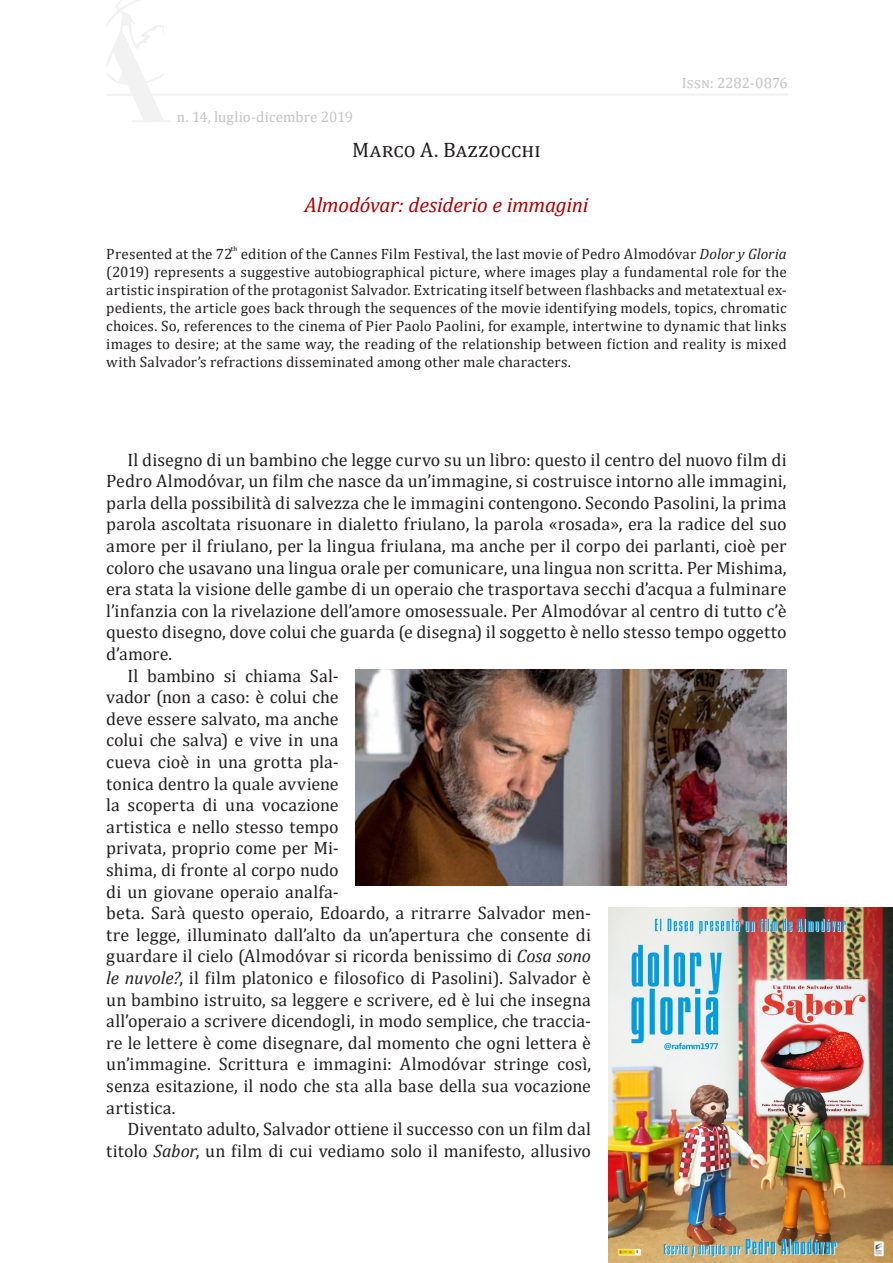
<style>
.page{position:relative;width:893px;height:1263px;background:#fff}
.page>*{position:absolute;margin:0;border:0;box-sizing:border-box;transform-origin:0 0}
.Titolo_capitolo{font:italic 21px "Cambria";letter-spacing:-.01em;color:#ad0101}
.Autore_Saggio{font:21px "Cambria";letter-spacing:.085em;color:#231f20}
.Corpo{font:18px/21.6px "Cambria";letter-spacing:.005em;color:#231f20;text-align:justify}
.Abstract{font:15px/18px "Cambria";letter-spacing:.015em;color:#231f20;text-align:justify}
.Numero_pagina{font:15px "Cambria";color:#c4c4c4}
.s1{font-style:italic}
</style>
<div class="page">
<svg style="left:107px;top:0;width:64px;height:122px"></svg>
<hr style="left:131px;top:93px;width:657px;height:3px;background:#f2f3f3">
<img style="left:356px;top:670px;width:431px;height:215px">
<img style="left:608px;top:907px;width:285px;height:356px">
<p class="Numero_pagina" style="left:177px;top:108px;width:178px">n. 14, luglio-dicembre 2019</p>
<p class="Autore_Saggio" style="left:352px;top:137px;width:190px">Marco A. Bazzocchi</p>
<p class="Numero_pagina" style="left:682px;top:74px;width:108px">Issn: 2282-0876</p>
<p class="Titolo_capitolo" style="left:304px;top:190px;width:286px">Almodóvar: desiderio e immagini</p>
<p class="Abstract" style="left:106px;top:245px;width:682px">Presented at the 72 ͭͪedition of the Cannes Film Festival, the last movie of Pedro Almodóvar <span class="s1">Dolor y Gloria </span>(2019) represents a suggestive autobiographical picture, where images play a fundamental role for the artistic inspiration of the protagonist Salvador. Extricating itself between flashbacks and metatextual ex&shy;pedients, the article goes back through the sequences of the movie identifying models, topics, chromatic choices. So, references to the cinema of Pier Paolo Paolini, for example, intertwine to dynamic that links images to desire; at the same way, the reading of the relationship between fiction and reality is mixed with Salvador’s refractions disseminated among other male characters.</p>
<p class="Corpo" style="left:106px;top:449px;width:682px;text-indent:21px">Il disegno di un bambino che legge curvo su un libro: questo il centro del nuovo film di Pedro Almodóvar, un film che nasce da un’immagine, si costruisce intorno alle immagini, parla della possibilità di salvezza che le immagini contengono. Secondo Pasolini, la prima parola ascoltata risuonare in dialetto friulano, la parola «rosada», era la radice del suo amore per il friulano, per la lingua friulana, ma anche per il corpo dei parlanti, cioè per coloro che usavano una lingua orale per comunicare, una lingua non scritta. Per Mishima, era stata la visione delle gambe di un operaio che trasportava secchi d’acqua a fulminare l’infanzia con la rivelazione dell’amore omosessuale. Per Almodóvar al centro di tutto c’è questo disegno, dove colui che guarda (e disegna) il soggetto è nello stesso tempo oggetto d’amore.</p>
<p class="Corpo" style="left:106px;top:665px;width:486px;text-align:left;text-indent:21px">Il bambino si chiama Sal-<br>vador (non a caso: è colui che<br>deve essere salvato, ma anche<br>colui che salva) e vive in una<br>cueva cioè in una grotta pla-<br>tonica dentro la quale avviene<br>la scoperta di una vocazione<br>artistica e nello stesso tempo<br>privata, proprio come per Mi-<br>shima, di fronte al corpo nudo<br>di un giovane operaio analfa-<br>beta. Sarà questo operaio, Edoardo, a ritrarre Salvador men&shy;tre legge, illuminato dall’alto da un’apertura che consente di guardare il cielo (Almodóvar si ricorda benissimo di <span class="s1">Cosa sono le nuvole?</span>, il film platonico e filosofico di Pasolini). Salvador è un bambino istruito, sa leggere e scrivere, ed è lui che insegna all’operaio a scrivere dicendogli, in modo semplice, che traccia&shy;re le lettere è come disegnare, dal momento che ogni lettera è un’immagine. Scrittura e immagini: Almodóvar stringe così, senza esitazione, il nodo che sta alla base della sua vocazione artistica.</p>
<p class="Corpo" style="left:106px;top:1118px;width:486px;text-align:right">Diventato adulto, Salvador ottiene il successo con un film dal titolo <span class="s1">Sabor</span>, un film di cui vediamo solo il manifesto, allusivo</p>
</div>
